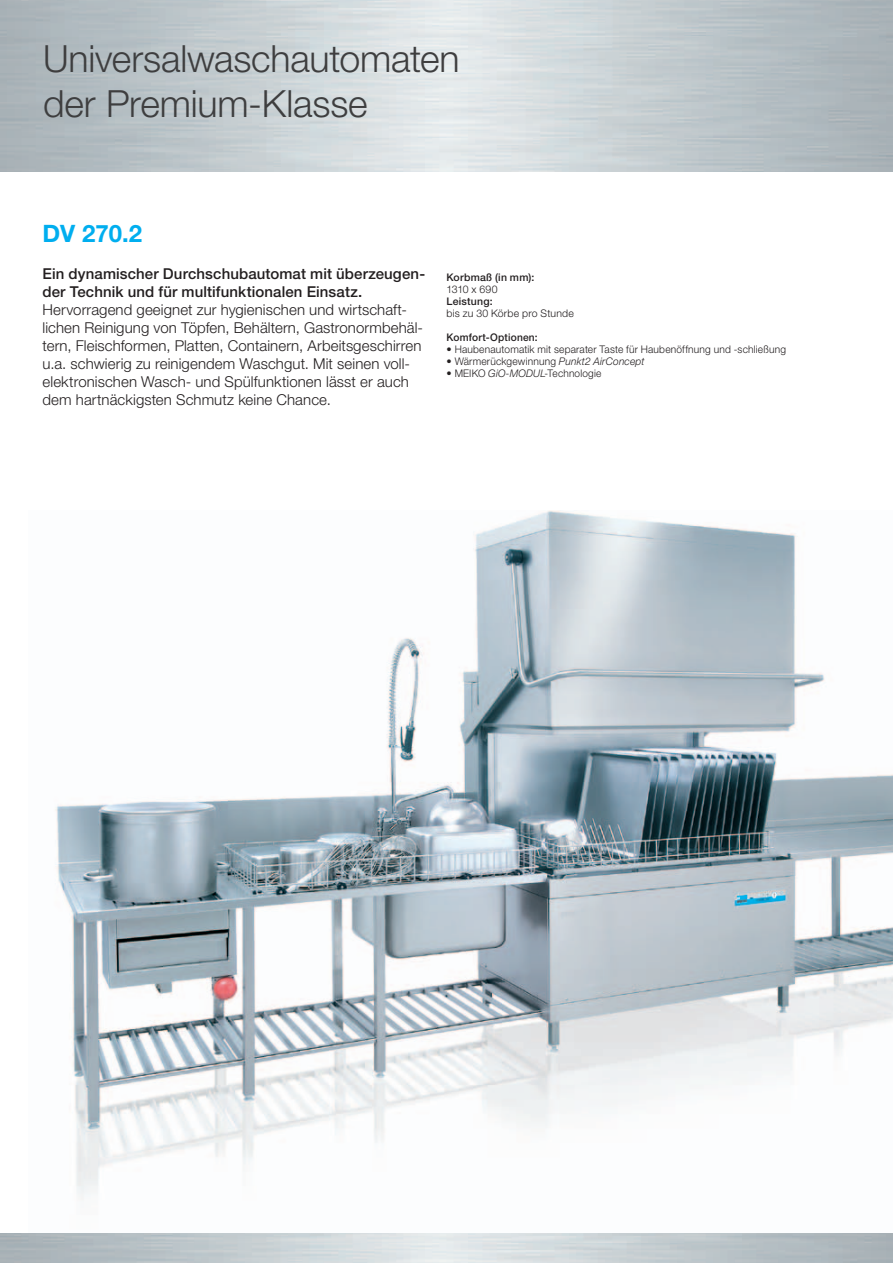
<style>
.page{position:relative;width:893px;height:1263px;background:#fff}
.page>*{position:absolute;margin:0;border:0;box-sizing:border-box;transform-origin:0 0}
.t1{font:300 37.5px/45px "Helvetica Neue LT Pro";letter-spacing:-.005em;color:#3e3e3f}
.t2{font:700 24px "Helvetica Neue LT Pro";color:#00aeef}
.t3{font:300 15px/18px "Helvetica Neue LT Pro";letter-spacing:.005em;color:#231f20}
.t4{font:500 15px/18px "Helvetica Neue LT Pro";letter-spacing:.005em;color:#231f20}
.t5{font:300 10.5px "Helvetica Neue LT Pro";letter-spacing:.02em;color:#231f20}
.t6{font:500 10.5px "Helvetica Neue LT Pro";letter-spacing:.02em;color:#231f20}
.s1{font-style:italic}
</style>
<div class="page">
<img style="left:55px;top:511px;width:838px;height:689px">
<h1 class="t1" style="left:43px;top:35px;width:418px">Universalwaschautomaten der Premium-Klasse</h1>
<h2 class="t2" style="left:43px;top:218px;width:101px">DV 270.2</h2>
<p class="t4" style="left:43px;top:264px;width:384px">Ein dynamischer Durchschubautomat mit überzeugen&shy;der Technik und für multifunktionalen Einsatz.</p>
<p class="t3" style="left:43px;top:300px;width:382px">Hervorragend geeignet zur hygienischen und wirtschaft&shy;lichen Reinigung von Töpfen, Behältern, Gastronormbehäl&shy;tern, Fleischformen, Platten, Containern, Arbeitsgeschirren u.a. schwierig zu reinigendem Waschgut. Mit seinen voll&shy;elektronischen Wasch- und Spülfunktionen lässt er auch dem hartnäckigsten Schmutz keine Chance.</p>
<p class="t6" style="left:446px;top:270px;width:89px">Korbmaß (in mm):</p>
<p class="t5" style="left:446px;top:282px;width:53px">1310 x 690</p>
<p class="t6" style="left:446px;top:294px;width:48px">Leistung:</p>
<p class="t5" style="left:446px;top:306px;width:129px">bis zu 30 Körbe pro Stunde</p>
<p class="t6" style="left:446px;top:330px;width:93px">Komfort-Optionen:</p>
<p class="t5" style="left:446px;top:342px;width:341px">• Haubenautomatik mit separater Taste für Haubenöffnung und -schließung</p>
<p class="t5" style="left:446px;top:354px;width:200px">• Wärmerückgewinnung <span class="s1">Punkt2 AirConcept</span></p>
<p class="t5" style="left:446px;top:366px;width:156px">• MEIKO <span class="s1">GiO-MODUL</span>-Technologie</p>
</div>
